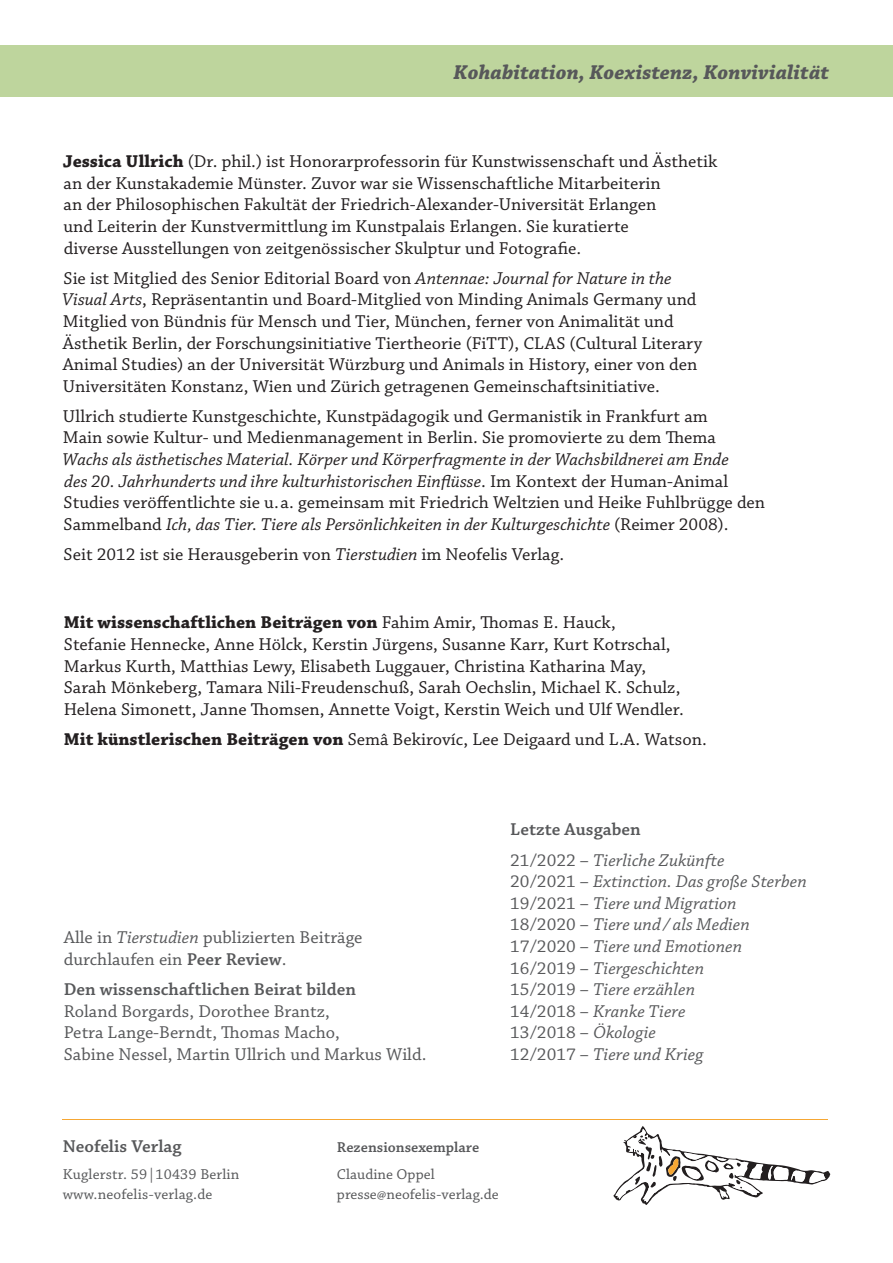
<style>
.page{position:relative;width:893px;height:1263px;background:#fff}
.page>*{position:absolute;margin:0;border:0;box-sizing:border-box;transform-origin:0 0}
.t1{font:21px "Chaparral Pro Bold It Capt";color:#57585a}
.t2{font:18px/21.6px "Chaparral Pro Capt";color:#231f20}
.t3{font:18px/21.6px "Chaparral Pro It Capt";color:#231f20}
.t4{font:18px/21.6px "Chaparral Pro It Capt";color:#57585a}
.t5{font:18px/21.6px "Chaparral Pro Capt";color:#57585a}
.t6{font:18px "Chaparral Pro Semibold Capt";color:#57585a}
.t7{font:18px "Chaparral Pro Bold Capt";color:#231f20}
.t8{font:15px/20.1px "Chaparral Pro Capt";letter-spacing:.01em;color:#57585a}
.t9{font:15px "Chaparral Pro Semibold Capt";color:#57585a}
.s1{font-family:"Chaparral Pro Bold Capt"}
.s2{font-family:"Chaparral Pro It Capt"}
.s3{font-family:"Chaparral Pro Capt"}
.s4{font-family:"Chaparral Pro Semibold Capt"}
</style>
<div class="page">
<div style="left:0;top:46px;width:893px;height:51px;background:#bed59d"></div>
<svg style="left:613px;top:1126px;width:217px;height:79px"></svg>
<hr style="left:63px;top:1118px;width:765px;height:1px;background:#f6a734">
<p class="t1" style="left:453px;top:60px;width:377px">Kohabitation, Koexistenz, Konvivialität</p>
<p class="t2" style="left:63px;top:151px;width:656px"><span class="s1">Jessica Ullrich</span> (Dr. phil.) ist Honorarprofessorin für Kunstwissenschaft und Ästhetik an der Kunstakademie Münster. Zuvor war sie Wissenschaftliche Mitarbeiterin<br>an der Philosophischen Fakultät der Friedrich-Alexander-Universität Erlangen<br>und Leiterin der Kunstvermittlung im Kunstpalais Erlangen. Sie kuratierte<br>diverse Ausstellungen von zeitgenössischer Skulptur und Fotografie.</p>
<p class="t2" style="left:62px;top:268px;width:641px">Sie ist Mitglied des Senior Editorial Board von <span class="s2">Antennae: Journal for Nature in the Visual Arts</span>, Repräsentantin und Board-Mitglied von Minding Animals Germany und Mitglied von Bündnis für Mensch und Tier, München, ferner von Animalität und Ästhetik Berlin, der Forschungsinitiative Tiertheorie (FiTT), CLAS (Cultural Literary Animal Studies) an der Universität Würzburg und Animals in History, einer von den Universitäten Konstanz, Wien und Zürich getragenen Gemeinschaftsinitiative.</p>
<p class="t2" style="left:63px;top:406px;width:654px">Ullrich studierte Kunstgeschichte, Kunstpädagogik und Germanistik in Frankfurt am<br>Main sowie Kultur- und Medienmanagement in Berlin. Sie promovierte zu dem Thema</p>
<p class="t3" style="left:63px;top:449px;width:668px">Wachs als ästhetisches Material. Körper und Körperfragmente in der Wachsbildnerei am Ende des 20. Jahrhunderts und ihre kulturhistorischen Einflüsse<span class="s3">. Im Kontext der Human-Animal</span></p>
<p class="t2" style="left:64px;top:492px;width:703px">Studies veröffentlichte sie u.a. gemeinsam mit Friedrich Weltzien und Heike Fuhlbrügge den</p>
<p class="t3" style="left:64px;top:514px;width:666px"><span class="s3">Sammelband</span> Ich, das Tier. Tiere als Persönlichkeiten in der Kulturgeschichte <span class="s3">(Reimer 2008).</span></p>
<p class="t2" style="left:64px;top:544px;width:502px">Seit 2012 ist sie Herausgeberin von <span class="s2">Tierstudien</span> im Neofelis Verlag.</p>
<p class="t7" style="left:64px;top:612px;width:554px">Mit wissenschaftlichen Beiträgen von <span class="s3">Fahim Amir, Thomas E. Hauck,</span></p>
<p class="t2" style="left:64px;top:634px;width:622px">Stefanie Hennecke, Anne Hölck, Kerstin Jürgens, Susanne Karr, Kurt Kotrschal, Markus Kurth, Matthias Lewy, Elisabeth Luggauer, Christina Katharina May, Sarah Mönkeberg, Tamara Nili-Freudenschuß, Sarah Oechslin, Michael K. Schulz, Helena Simonett, Janne Thomsen, Annette Voigt, Kerstin Weich und Ulf Wendler.</p>
<p class="t2" style="left:64px;top:729px;width:644px"><span class="s1">Mit künstlerischen Beiträgen von</span> Semâ Bekirovíc, Lee Deigaard und L.A. Watson.</p>
<p class="t5" style="left:64px;top:927px;width:300px">Alle in <span class="s2">Tierstudien</span> publizierten Beiträge durchlaufen ein <span class="s4">Peer Review</span>.</p>
<p class="t6" style="left:64px;top:979px;width:294px">Den wissenschaftlichen Beirat bilden</p>
<p class="t5" style="left:64px;top:1001px;width:364px">Roland Borgards, Dorothee Brantz,<br>Petra Lange-Berndt, Thomas Macho,<br>Sabine Nessel, Martin Ullrich und Markus Wild.</p>
<p class="t6" style="left:510px;top:819px;width:132px">Letzte Ausgaben</p>
<p class="t4" style="left:510px;top:850px;width:298px"><span class="s3">21/2022 –</span> Tierliche Zukünfte<br><span class="s3">20/2021 –</span> Extinction. Das große Sterben<br><span class="s3">19/2021 –</span> Tiere und Migration<br><span class="s3">18/2020 –</span> Tiere und / als Medien<br><span class="s3">17/2020 –</span> Tiere und Emotionen<br><span class="s3">16/2019 –</span> Tiergeschichten<br><span class="s3">15/2019 –</span> Tiere erzählen<br><span class="s3">14/2018 –</span> Kranke Tiere</p>
<p class="t5" style="left:510px;top:1022px;width:147px">13/2018 – <span class="s2">Ökologie</span></p>
<p class="t4" style="left:510px;top:1044px;width:195px"><span class="s3">12/2017 –</span> Tiere und Krieg</p>
<p class="t6" style="left:63px;top:1136px;width:120px">Neofelis Verlag</p>
<p class="t8" style="left:63px;top:1164px;width:178px">Kuglerstr. 59|10439 Berlin www.neofelis-verlag.de</p>
<p class="t9" style="left:337px;top:1139px;width:144px">Rezensionsexemplare</p>
<p class="t8" style="left:337px;top:1164px;width:163px">Claudine Oppel presse@neofelis-verlag.de</p>
</div>
